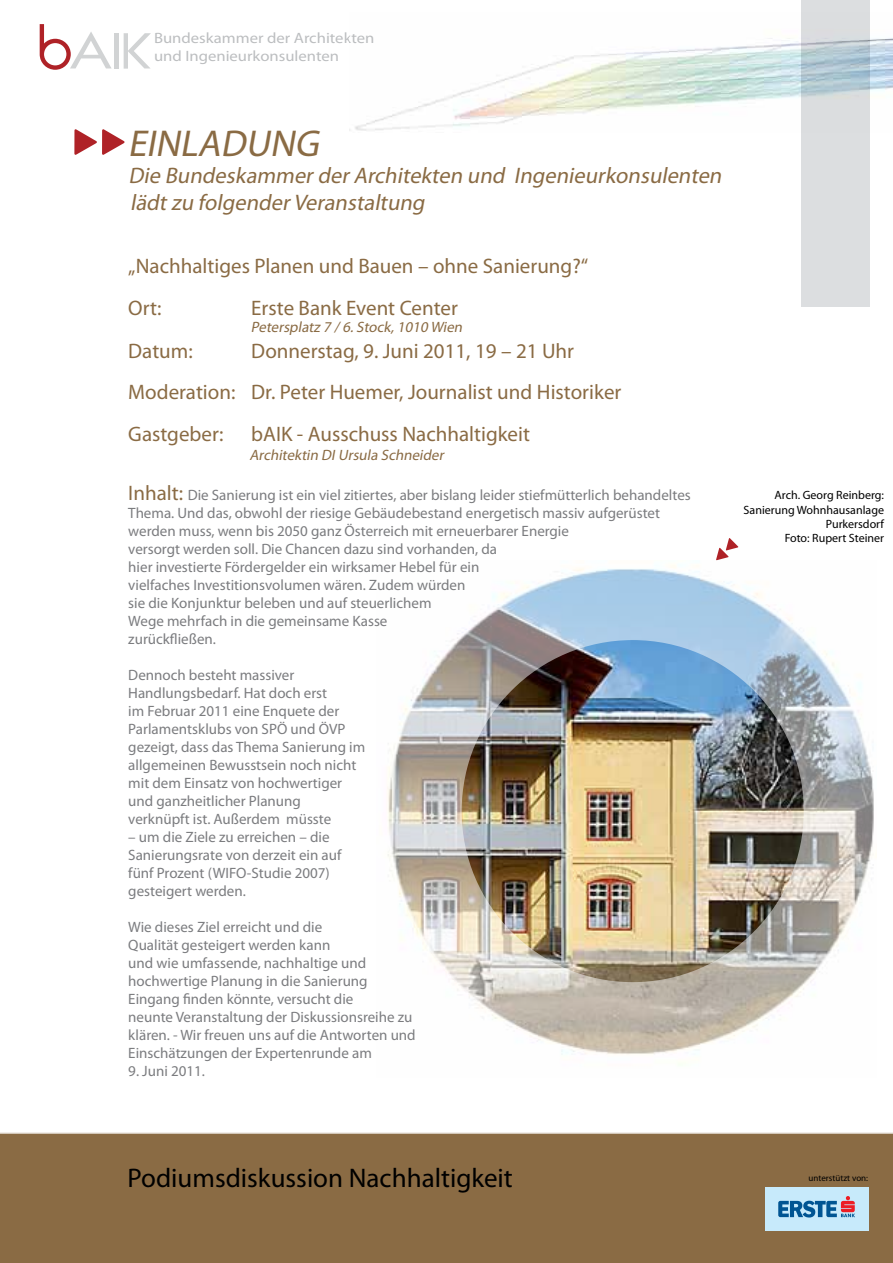
<style>
.page{position:relative;width:893px;height:1263px;background:#fff}
.page>*{position:absolute;margin:0;border:0;box-sizing:border-box;transform-origin:0 0}
.t1{font:italic 37.5px "Myriad Pro";color:#8a6b44}
.t2{font:27px "Myriad Pro";color:#000}
.t3{font:italic 22.5px/27px "Myriad Pro";color:#8a6b44}
.t4{font:21px/41.4px "Myriad Pro";color:#8a6b44}
.t5{font:15px/18px "Myriad Pro";color:#7b7c7f}
.t6{font:italic 15px "Myriad Pro";color:#8a6b44}
.t7{font:15px/18px "Myriad Pro";color:#bcbec0;scale:1.11 1}
.t8{font:12px/14.4px "Myriad Pro";color:#000;text-align:right}
.t9{font:9px "Myriad Pro";color:#000}
.s1{font-size:21px;color:#8a6b44}
</style>
<div class="page">
<img style="left:387px;top:560px;width:474px;height:505px">
<div style="left:387px;top:565px;width:492px;height:492px;border:75px solid #fff;border-radius:50%"></div>
<div style="left:0;top:1132px;width:893px;height:131px;background:#8a6b44"></div>
<div style="left:764px;top:1187px;width:104px;height:44px;background:#c7eafb"></div>
<svg style="left:778px;top:1196px;width:77px;height:21px"></svg>
<svg style="left:40px;top:24px;width:698px;height:536px"></svg>
<img style="left:349px;top:12px;width:544px;height:121px">
<p class="t7" style="left:154px;top:29px;width:200px">Bundeskammer der Architekten und Ingenieurkonsulenten</p>
<h1 class="t1" style="left:128px;top:120px;width:200px">EINLADUNG</h1>
<h3 class="t3" style="left:129px;top:161px;width:599px">Die BundeskammerderArchitekten und Ingenieurkonsulenten lädtzu folgenderVeranstaltung</h3>
<h3 class="t4" style="left:128px;top:245px;width:461px">„Nachhaltiges Planen und Bauen – ohne Sanierung?“<br>Ort:</h3>
<h3 class="t4" style="left:251px;top:287px;width:208px">Erste Bank Event Center</h3>
<p class="t6" style="left:251px;top:318px;width:216px">Petersplatz 7 /6.Stock,1010 Wien</p>
<h3 class="t4" style="left:128px;top:330px;width:495px;text-indent:123px">Donnerstag, 9. Juni 2011, 19 – 21 Uhr<br>Moderation: Dr. Peter Huemer, Journalist und Historiker<br>Gastgeber:</h3>
<h3 class="t4" style="left:128px;top:330px;width:66px">Datum:</h3>
<h3 class="t4" style="left:251px;top:413px;width:280px">bAIK - Ausschuss Nachhaltigkeit</h3>
<p class="t6" style="left:249px;top:445px;width:199px">Architektin DIUrsula Schneider</p>
<p class="t5" style="left:128px;top:486px;width:564px"><span class="s1">Inhalt:</span> Die Sanierung ist ein viel zitiertes, aber bislang leider stiefmütterlich behandeltes Thema. Und das, obwohl der riesige Gebäudebestand energetisch massiv aufgerüstet werden muss, wenn bis 2050 ganz Österreich mit erneuerbarer Energie<br>versorgt werden soll. Die Chancen dazu sind vorhanden, da<br>hier investierte Fördergelder ein wirksamer Hebel für ein<br>vielfaches Investitionsvolumen wären. Zudem würden<br>sie die Konjunktur beleben und auf steuerlichem<br>Wege mehrfach in die gemeinsame Kasse<br>zurückfließen.</p>
<p class="t5" style="left:128px;top:666px;width:238px">Dennoch besteht massiver<br>Handlungsbedarf. Hat doch erst<br>im Februar 2011 eine Enquete der<br>Parlamentsklubs von SPÖ und ÖVP gezeigt, dass das Thema Sanierung im allgemeinen Bewusstsein noch nicht mit dem Einsatz von hochwertiger und ganzheitlicher Planung verknüpft ist. Außerdem müsste</p>
<p class="t5" style="left:128px;top:828px;width:215px">– um die Ziele zu erreichen – die<br>Sanierungsrate von derzeit ein auf fünf Prozent (WIFO-Studie 2007) gesteigert werden.</p>
<p class="t5" style="left:128px;top:918px;width:289px">Wie dieses Ziel erreicht und die<br>Qualität gesteigert werden kann<br>und wie umfassende, nachhaltige und hochwertige Planung in die Sanierung Eingang finden könnte, versucht die<br>neunte Veranstaltung der Diskussionsreihe zu klären. - Wir freuen uns auf die Antworten und Einschätzungen der Expertenrunde am</p>
<p class="t5" style="left:128px;top:1062px;width:78px">9. Juni 2011.</p>
<p class="t8" style="left:744px;top:488px;width:142px">Arch. Georg Reinberg:<br>Sanierung Wohnhausanlage<br>Purkersdorf<br>Foto: Rupert Steiner</p>
<h2 class="t2" style="left:128px;top:1161px;width:387px">Podiumsdiskussion Nachhaltigkeit</h2>
<p class="t9" style="left:809px;top:1172px;width:61px">unterstützt von:</p>
</div>
